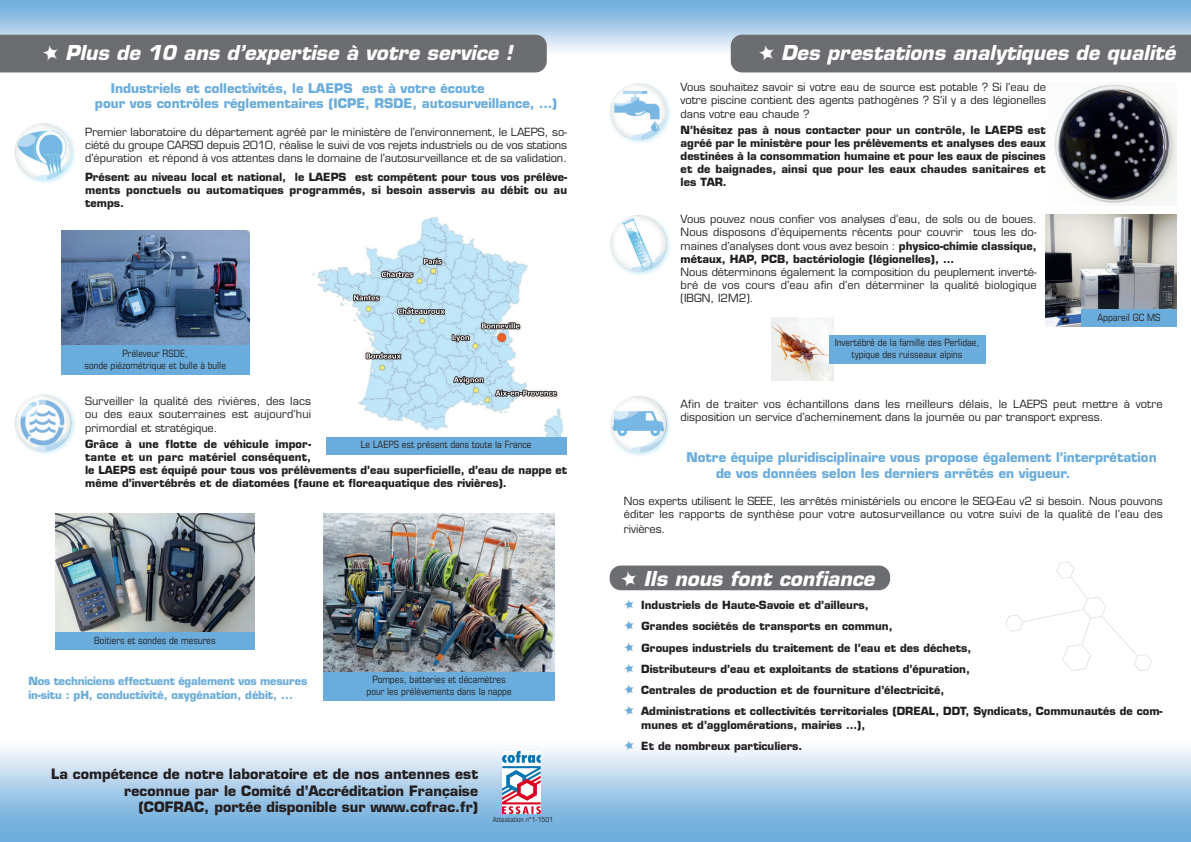
<style>
.page{position:relative;width:1191px;height:842px;background:#fff}
.page>*{position:absolute;margin:0;border:0;box-sizing:border-box;transform-origin:0 0}
.t1{font:italic 700 20px "Eurostile";color:#fff}
.t2{font:700 14px/16.8px "Eurostile";color:#231f20;text-align:right}
.t3{font:700 13px/15.6px "Eurostile";color:#6aacdb}
.t4{font:11px/13.2px "Eurostile";color:#231f20;text-align:justify}
.t5{font:700 11px/13.2px "Eurostile";color:#231f20}
.t6{font:700 11px/14px "Eurostile";letter-spacing:-.01em;color:#6aacdb}
.t7{font:condensed 10px/12px "Eurostile";color:#231f20;text-align:center}
.t8{font:condensed 7px "Eurostile";color:#231f20}
.s1{font-family:"Polaris";font-weight:400;font-style:normal}
.s2{font-weight:700}
.s3{font-family:"Polaris";font-weight:400;font-size:13px;color:#6aacdb}
</style>
<div class="page">
<svg style="left:0;top:0;width:1190px;height:51px;background:#96c2e4"></svg>
<div style="left:0;top:738px;width:1190px;height:104px;background:linear-gradient(to bottom,#fffdfe,#5ca3d7)"></div>
<div style="left:0;top:35px;width:547px;height:37px;background:#6c6d70"></div>
<div style="left:730px;top:35px;width:461px;height:37px;background:#6c6d70"></div>
<img style="left:61px;top:231px;width:188px;height:114px">
<img style="left:312px;top:216px;width:254px;height:239px">
<img style="left:55px;top:513px;width:200px;height:119px">
<div style="left:61px;top:345px;width:188px;height:30px;background:#6aacdb"></div>
<div style="left:55px;top:632px;width:200px;height:17px;background:#6aacdb"></div>
<div style="left:326px;top:437px;width:240px;height:17px;background:#6aacdb"></div>
<img style="left:14px;top:123px;width:61px;height:60px">
<img style="left:15px;top:123px;width:56px;height:57px;border-radius:50%">
<img style="left:610px;top:83px;width:60px;height:60px">
<img style="left:610px;top:83px;width:57px;height:57px;border-radius:50%">
<img style="left:14px;top:394px;width:61px;height:60px">
<img style="left:15px;top:395px;width:56px;height:56px;border-radius:50%">
<img style="left:610px;top:215px;width:60px;height:60px">
<img style="left:610px;top:215px;width:57px;height:57px;border-radius:50%">
<img style="left:610px;top:396px;width:60px;height:60px">
<img style="left:610px;top:396px;width:57px;height:56px;border-radius:50%">
<img style="left:1054px;top:83px;width:123px;height:122px">
<img style="left:1045px;top:214px;width:132px;height:112px">
<div style="left:1081px;top:309px;width:95px;height:17px;background:#6aacdb"></div>
<img style="left:771px;top:318px;width:62px;height:63px">
<div style="left:828px;top:335px;width:157px;height:29px;background:#6aacdb"></div>
<div style="left:609px;top:565px;width:281px;height:25px;background:#6c6d70;border-radius:11px"></div>
<svg style="left:1005px;top:561px;width:147px;height:110px"></svg>
<img style="left:323px;top:513px;width:232px;height:159px">
<div style="left:323px;top:672px;width:232px;height:29px;background:#6aacdb"></div>
<img style="left:503px;top:751px;width:37px;height:62px">
<h1 class="t1" style="left:43px;top:45px;width:471px"><span class="s1">U</span> Plus de 10 ans d’expertise à votre service !</h1>
<h1 class="t1" style="left:758px;top:45px;width:418px"><span class="s1">U</span> Des prestations analytiques de qualité</h1>
<p class="t3" style="left:95px;top:81px;width:464px;text-indent:16px">Industriels et collectivités, le LAEPS est à votre écoute<br>pour vos contrôles réglementaires (ICPE, RSDE, autosurveillance, …)</p>
<p class="t4" style="left:85px;top:126px;width:483px">Premier laboratoire du département agréé par le ministère de l’environnement, le LAEPS, so&shy;ciété du groupe CARSO depuis 2010, réalise le suivi de vos rejets industriels ou de vos stations d’épuration et répond à vos attentes dans le domaine de l’autosurveillance et de sa validation.</p>
<p class="t5" style="left:85px;top:171px;width:483px;text-align:justify">Présent au niveau local et national, le LAEPS est compétent pour tous vos prélève&shy;ments ponctuels ou automatiques programmés, si besoin asservis au débit ou au temps.</p>
<p class="t4" style="left:680px;top:82px;width:367px">Vous souhaitez savoir si votre eau de source est potable ? Si l’eau de votre piscine contient des agents pathogènes ? S’il y a des légionelles dans votre eau chaude ?</p>
<p class="t5" style="left:680px;top:124px;width:367px;text-align:justify">N’hésitez pas à nous contacter pour un contrôle, le LAEPS est agréé par le ministère pour les prélèvements et analyses des eaux destinées à la consommation humaine et pour les eaux de piscines et de baignades, ainsi que pour les eaux chaudes sanitaires et les TAR.</p>
<p class="t4" style="left:680px;top:214px;width:358px">Vous pouvez nous confier vos analyses d’eau, de sols ou de boues.<br>Nous disposons d’équipements récents pour couvrir tous les do&shy;maines d’analyses dont vous avez besoin : <span class="s2">physico-chimie classique, métaux, HAP, PCB, bactériologie (légionelles), …</span></p>
<p class="t4" style="left:680px;top:266px;width:358px">Nous déterminons également la composition du peuplement inverté&shy;bré de vos cours d’eau afin d’en déterminer la qualité biologique (IBGN, I2M2).</p>
<p class="t7" style="left:84px;top:348px;width:143px">Préleveur RSDE,<br>sonde piézométrique et bulle à bulle</p>
<p class="t4" style="left:85px;top:396px;width:227px">Surveiller la qualité des rivières, des lacs ou des eaux souterraines est aujourd’hui primordial et stratégique.</p>
<p class="t5" style="left:85px;top:438px;width:483px">Grâce à une flotte de véhicule impor-<br>tante et un parc matériel conséquent,<br>le LAEPS est équipé pour tous vos prélèvements d’eau superficielle, d’eau de nappe et même d’invertébrés et de diatomées (faune et floreaquatique des rivières).</p>
<p class="t7" style="left:361px;top:440px;width:172px">Le LAEPS est présent dans toute la France</p>
<p class="t7" style="left:94px;top:635px;width:123px">Boitiers et sondes de mesures</p>
<p class="t6" style="left:28px;top:675px;width:280px">Nos techniciens effectuent également vos mesures in-situ : pH, conductivité, oxygénation, débit, ...</p>
<p class="t7" style="left:366px;top:674px;width:146px">Pompes, batteries et décamètres pour les prélèvements dans la nappe</p>
<p class="t2" style="left:51px;top:767px;width:428px">La compétence de notre laboratoire et de nos antennes est reconnue par le Comité d’Accréditation Française (COFRAC, portée disponible sur www.cofrac.fr)</p>
<p class="t8" style="left:493px;top:817px;width:62px">Attestation n°1-1501</p>
<p class="t7" style="left:834px;top:337px;width:146px">Invertébré de la famille des Perlidae, typique des ruisseaux alpins</p>
<p class="t7" style="left:1097px;top:312px;width:64px">Appareil GC MS</p>
<p class="t4" style="left:680px;top:398px;width:483px">Afin de traiter vos échantillons dans les meilleurs délais, le LAEPS peut mettre à votre disposition un service d’acheminement dans la journée ou par transport express.</p>
<p class="t3" style="left:716px;top:451px;width:442px;text-indent:-29px">Notre équipe pluridisciplinaire vous propose également l’interprétation de vos données selon les derniers arrêtés en vigueur.</p>
<p class="t4" style="left:624px;top:496px;width:540px">Nos experts utilisent le SEEE, les arrêtés ministériels ou encore le SEQ-Eau v2 si besoin. Nous pouvons éditer les rapports de synthèse pour votre autosurveillance ou votre suivi de la qualité de l’eau des</p>
<p class="t4" style="left:624px;top:524px;width:43px">rivières.</p>
<h1 class="t1" style="left:621px;top:571px;width:255px"><span class="s1">U</span> Ils nous font confiance</h1>
<p class="t5" style="left:624px;top:595px;width:540px;line-height:21.3px"><span class="s3">U</span> Industriels de Haute-Savoie et d’ailleurs,<br><span class="s3">U</span> Grandes sociétés de transports en commun,<br><span class="s3">U</span> Groupes industriels du traitement de l’eau et des déchets,<br><span class="s3">U</span> Distributeurs d’eau et exploitants de stations d’épuration,<br><span class="s3">U</span> Centrales de production et de fourniture d’électricité,<br><span class="s3">U</span> Administrations et collectivités territoriales (DREAL, DDT, Syndicats, Communautés de com-</p>
<p class="t5" style="left:624px;top:716px;width:243px;line-height:20.6px;text-indent:17px">munes et d’agglomérations, mairies …),<br><span class="s3">U</span> Et de nombreux particuliers.</p>
</div>
